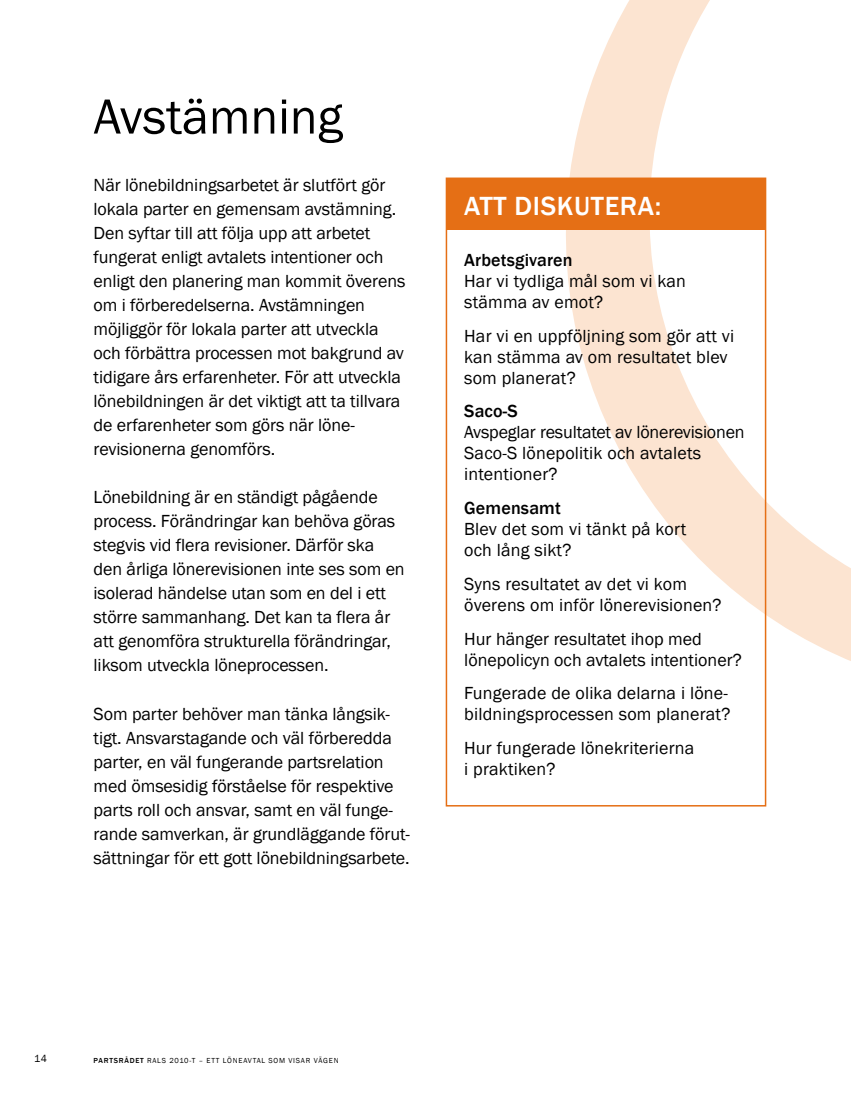
<style>
.page{position:relative;width:851px;height:1106px;background:#fff}
.page>*{position:absolute;margin:0;border:0;box-sizing:border-box;transform-origin:0 0}
.part_kap_rubrik{font:51px "Franklin Gothic";color:#000}
.Fakta_rubrik{font:500 27px "Franklin Gothic";letter-spacing:.025em;color:#fff}
.part_område_brödtext{font:18px/24px "Franklin Gothic";letter-spacing:-.005em;color:#000}
.Fakta_brödtext{font:18px/21px "Franklin Gothic";letter-spacing:.01em;color:#000}
.Fakta_brödtext-2{font:18px/21px "Franklin Gothic";letter-spacing:-.01em;color:#000}
.Fakta_underrubrik{font:500 18px "Franklin Gothic";letter-spacing:.01em;color:#000}
.t1{font:10.5px "Franklin Gothic";color:#000}
.t2{font:7.5px "Franklin Gothic";letter-spacing:.1em;color:#000}
.s1{font-weight:500}
</style>
<div class="page">
<svg style="left:566px;top:0;width:284px;height:742px"></svg>
<div style="left:446px;top:178px;width:319px;height:52px;background:#e56f15"></div>
<div style="left:445px;top:177px;width:321px;height:629px;border:2px solid #e56f15"></div>
<p class="part_kap_rubrik" style="left:94px;top:85px;width:250px">Avstämning</p>
<p class="part_område_brödtext" style="left:94px;top:174px;width:313px">När lönebildningsarbetet är slutfört gör lokala parter en gemensam avstämning.<br>Den syftar till att följa upp att arbetet fungerat enligt avtalets intentioner och enligt den planering man kommit överens om i förberedelserna. Avstämningen möjliggör för lokala parter att utveckla och förbättra processen mot bakgrund av tidigare års erfarenheter. För att utveckla lönebildningen är det viktigt att ta tillvara de erfarenheter som görs när löne&shy;revisionerna genomförs.</p>
<p class="part_område_brödtext" style="left:94px;top:486px;width:312px">Lönebildning är en ständigt pågående process. Förändringar kan behöva göras stegvis vid flera revisioner. Därför ska den årliga lönerevisionen inte ses som en isolerad händelse utan som en del i ett större sammanhang. Det kan ta flera år att genomföra strukturella förändringar, liksom utveckla löneprocessen.</p>
<p class="part_område_brödtext" style="left:94px;top:702px;width:318px">Som parter behöver man tänka långsik&shy;tigt. Ansvarstagande och väl förberedda parter, en väl fungerande partsrelation med ömsesidig förståelse för respektive parts roll och ansvar, samt en väl funge&shy;rande samverkan, är grundläggande förut&shy;sättningar för ett gott lönebildningsarbete.</p>
<p class="Fakta_rubrik" style="left:464px;top:189px;width:199px">ATT DISKUTERA:</p>
<p class="Fakta_underrubrik" style="left:464px;top:249px;width:110px">Arbetsgivaren</p>
<p class="Fakta_brödtext" style="left:464px;top:271px;width:223px">Har vi tydliga mål som vi kan stämma av emot?</p>
<p class="Fakta_brödtext" style="left:464px;top:325px;width:271px">Har vi en uppföljning som gör att vi kan stämma av om resultatet blev som planerat?</p>
<p class="Fakta_underrubrik" style="left:464px;top:400px;width:55px">Saco-S</p>
<p class="Fakta_brödtext-2" style="left:464px;top:422px;width:282px">Avspeglar resultatet av lönerevisionen<br>Saco-S lönepolitik och avtalets intentioner?</p>
<p class="Fakta_underrubrik" style="left:464px;top:497px;width:98px">Gemensamt</p>
<p class="Fakta_brödtext" style="left:464px;top:519px;width:223px">Blev det som vi tänkt på kort och lång sikt?</p>
<p class="Fakta_brödtext" style="left:464px;top:574px;width:259px">Syns resultatet av det vi kom överens om inför lönerevisionen?</p>
<p class="Fakta_brödtext" style="left:464px;top:628px;width:279px">Hur hänger resultatet ihop med lönepolicyn och avtalets intentioner?</p>
<p class="Fakta_brödtext" style="left:464px;top:683px;width:268px">Fungerade de olika delarna i löne&shy;bildningsprocessen som planerat?</p>
<p class="Fakta_brödtext" style="left:464px;top:738px;width:231px">Hur fungerade lönekriterierna i praktiken?</p>
<p class="t1" style="left:34px;top:1052px;width:15px">14</p>
<p class="t2" style="left:94px;top:1055px;width:246px"><span class="s1">PARTSRÅDET</span> RALS 2010-T – ETT LÖNEAVTAL SOM VISAR VÄGEN</p>
</div>
